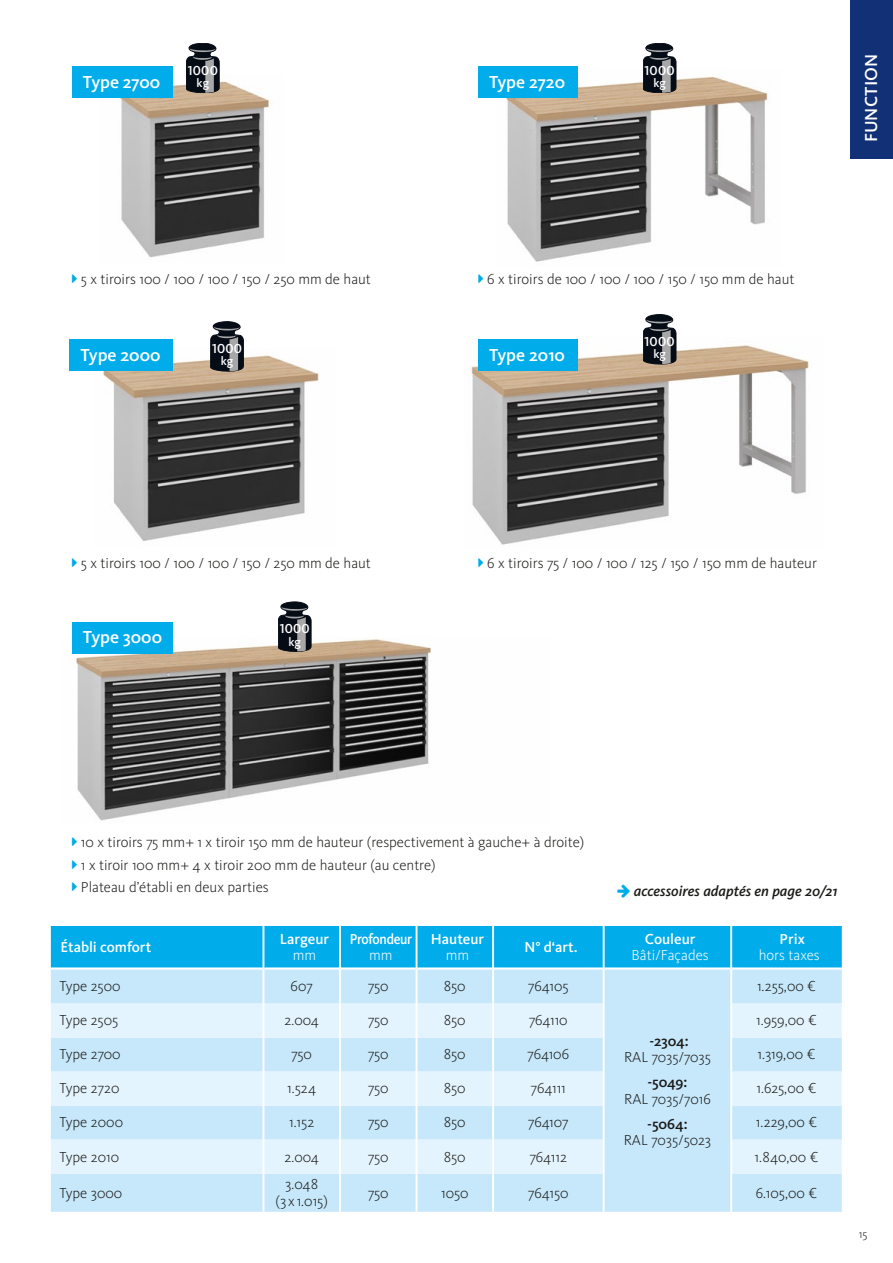
<style>
.page{position:relative;width:893px;height:1263px;background:#fff}
.page>*{position:absolute;margin:0;border:0;box-sizing:border-box;transform-origin:0 0}
.t1{font:500 18px "Kievit OT";color:#fff}
.t2{font:300 15px/16.5px "Kievit OT";color:#1a1a18;text-align:center}
.t3{font:500 15px/16.5px "Kievit OT";color:#fff;text-align:center}
.t4{font:300 15px/16.5px "Kievit OT";color:#fff;text-align:center}
.t5{font:italic 500 15px "Kievit OT";color:#1a1a18}
.t6{font:500 15px/16.5px "Kievit OT";letter-spacing:-.02em;color:#fff;text-align:center;scale:.9 1}
.t7{font:500 13.5px "Kievit OT";letter-spacing:.02em;color:#fff}
.t8{font:500 12.3px "Kievit OT";color:#fff}
.t9{font:300 12px "Kievit OT";color:#1a1a18}
.s1{font-weight:300}
.s2{font-weight:500}
</style>
<div class="page">
<img style="left:119px;top:75px;width:151px;height:183px">
<img style="left:506px;top:70px;width:262px;height:192px">
<div style="left:72px;top:66px;width:101px;height:32px;background:#00ace9"></div>
<div style="left:478px;top:66px;width:100px;height:32px;background:#00ace9"></div>
<div style="left:51px;top:926px;width:791px;height:41px;background:#00ace9"></div>
<div style="left:51px;top:969px;width:791px;height:243px;background:#c7e8fb"></div>
<svg style="left:51px;top:1003px;width:791px;height:171px;background:#d6eefc"></svg>
<hr style="left:263px;top:926px;width:1px;height:42px;background:#fff">
<hr style="left:339px;top:926px;width:2px;height:42px;background:#fff">
<hr style="left:416px;top:926px;width:1px;height:42px;background:#fff">
<hr style="left:492px;top:926px;width:2px;height:42px;background:#fff">
<hr style="left:603px;top:926px;width:2px;height:42px;background:#fff">
<hr style="left:730px;top:926px;width:2px;height:42px;background:#fff">
<hr style="left:263px;top:968px;width:1px;height:35px;background:#fff">
<hr style="left:339px;top:968px;width:2px;height:35px;background:#fff">
<hr style="left:416px;top:968px;width:1px;height:35px;background:#fff">
<hr style="left:492px;top:968px;width:2px;height:35px;background:#fff">
<hr style="left:603px;top:968px;width:2px;height:35px;background:#fff">
<hr style="left:730px;top:968px;width:2px;height:35px;background:#fff">
<hr style="left:263px;top:1003px;width:1px;height:34px;background:#fff">
<hr style="left:339px;top:1003px;width:2px;height:34px;background:#fff">
<hr style="left:416px;top:1003px;width:1px;height:34px;background:#fff">
<hr style="left:492px;top:1003px;width:2px;height:34px;background:#fff">
<hr style="left:603px;top:1003px;width:2px;height:34px;background:#fff">
<hr style="left:730px;top:1003px;width:2px;height:34px;background:#fff">
<hr style="left:263px;top:1037px;width:1px;height:34px;background:#fff">
<hr style="left:339px;top:1037px;width:2px;height:34px;background:#fff">
<hr style="left:416px;top:1037px;width:1px;height:34px;background:#fff">
<hr style="left:492px;top:1037px;width:2px;height:34px;background:#fff">
<hr style="left:603px;top:1037px;width:2px;height:34px;background:#fff">
<hr style="left:730px;top:1037px;width:2px;height:34px;background:#fff">
<hr style="left:263px;top:1071px;width:1px;height:34px;background:#fff">
<hr style="left:339px;top:1071px;width:2px;height:34px;background:#fff">
<hr style="left:416px;top:1071px;width:1px;height:34px;background:#fff">
<hr style="left:492px;top:1071px;width:2px;height:34px;background:#fff">
<hr style="left:603px;top:1071px;width:2px;height:34px;background:#fff">
<hr style="left:730px;top:1071px;width:2px;height:34px;background:#fff">
<hr style="left:263px;top:1105px;width:1px;height:35px;background:#fff">
<hr style="left:339px;top:1105px;width:2px;height:35px;background:#fff">
<hr style="left:416px;top:1105px;width:1px;height:35px;background:#fff">
<hr style="left:492px;top:1105px;width:2px;height:35px;background:#fff">
<hr style="left:603px;top:1105px;width:2px;height:35px;background:#fff">
<hr style="left:730px;top:1105px;width:2px;height:35px;background:#fff">
<hr style="left:263px;top:1140px;width:1px;height:34px;background:#fff">
<hr style="left:339px;top:1140px;width:2px;height:34px;background:#fff">
<hr style="left:416px;top:1140px;width:1px;height:34px;background:#fff">
<hr style="left:492px;top:1140px;width:2px;height:34px;background:#fff">
<hr style="left:603px;top:1140px;width:2px;height:34px;background:#fff">
<hr style="left:730px;top:1140px;width:2px;height:34px;background:#fff">
<hr style="left:263px;top:1174px;width:1px;height:38px;background:#fff">
<hr style="left:339px;top:1174px;width:2px;height:38px;background:#fff">
<hr style="left:416px;top:1174px;width:1px;height:38px;background:#fff">
<hr style="left:492px;top:1174px;width:2px;height:38px;background:#fff">
<hr style="left:603px;top:1174px;width:2px;height:38px;background:#fff">
<hr style="left:730px;top:1174px;width:2px;height:38px;background:#fff">
<img style="left:103px;top:348px;width:216px;height:193px">
<img style="left:72px;top:638px;width:359px;height:183px">
<img style="left:471px;top:337px;width:338px;height:208px">
<div style="left:70px;top:339px;width:103px;height:32px;background:#00ace9"></div>
<div style="left:72px;top:621px;width:101px;height:32px;background:#00ace9"></div>
<div style="left:478px;top:339px;width:100px;height:32px;background:#00ace9"></div>
<svg style="left:186px;top:43px;width:33px;height:50px;background:#41454c"></svg>
<svg style="left:211px;top:322px;width:32px;height:49px;background:#3e4349"></svg>
<svg style="left:278px;top:602px;width:33px;height:49px;background:#3f444b"></svg>
<svg style="left:643px;top:43px;width:33px;height:50px;background:#41454c"></svg>
<svg style="left:643px;top:314px;width:33px;height:50px;background:#41464d"></svg>
<div style="left:850px;top:0;width:43px;height:158px;background:#123075"></div>
<p class="t7" style="left:188px;top:62px;width:32px">1000</p>
<p class="t8" style="left:197px;top:76px;width:14px">kg</p>
<p class="t1" style="left:83px;top:71px;width:79px">Type 2700</p>
<p class="t1" style="left:489px;top:71px;width:78px">Type 2720</p>
<p class="t7" style="left:645px;top:62px;width:32px">1000</p>
<p class="t8" style="left:653px;top:76px;width:14px">kg</p>
<p class="t2" style="left:81px;top:271px;width:291px">5 x tiroirs 100 / 100 / 100 / 150 / 250 mm de haut</p>
<p class="t2" style="left:487px;top:271px;width:309px">6 x tiroirs de 100 / 100 / 100 / 150 / 150 mm de haut</p>
<p class="t1" style="left:80px;top:344px;width:82px">Type 2000</p>
<p class="t7" style="left:212px;top:341px;width:32px">1000</p>
<p class="t8" style="left:221px;top:354px;width:14px">kg</p>
<p class="t1" style="left:489px;top:344px;width:77px">Type 2010</p>
<p class="t7" style="left:645px;top:334px;width:32px">1000</p>
<p class="t8" style="left:653px;top:347px;width:14px">kg</p>
<p class="t1" style="left:861px;top:142px;width:91px;rotate:-90deg">FUNCTION</p>
<p class="t2" style="left:81px;top:555px;width:291px">5 x tiroirs 100 / 100 / 100 / 150 / 250 mm de haut</p>
<p class="t1" style="left:83px;top:627px;width:81px">Type 3000</p>
<p class="t7" style="left:280px;top:621px;width:32px">1000</p>
<p class="t8" style="left:288px;top:634px;width:14px">kg</p>
<p class="t2" style="left:487px;top:555px;width:331px">6 x tiroirs 75 / 100 / 100 / 125 / 150 / 150 mm de hauteur</p>
<p class="t2" style="left:81px;top:834px;width:505px">10 x tiroirs 75 mm+ 1 x tiroir 150 mm de hauteur (respectivement à gauche+ à droite)</p>
<p class="t2" style="left:81px;top:857px;width:356px">1 x tiroir 100 mm+ 4 x tiroir 200 mm de hauteur (au centre)</p>
<p class="t2" style="left:81px;top:879px;width:189px">Plateau d’établi en deux parties</p>
<p class="t5" style="left:634px;top:882px;width:205px">accessoires adaptés en page 20/21</p>
<p class="t3" style="left:61px;top:939px;width:92px">Établi comfort</p>
<p class="t3" style="left:280px;top:931px;width:51px">Largeur <span class="s1">mm</span></p>
<p class="t6" style="left:350px;top:931px;width:71px">Profondeur <span class="s1">mm</span></p>
<p class="t3" style="left:431px;top:931px;width:55px">Hauteur <span class="s1">mm</span></p>
<p class="t3" style="left:524px;top:939px;width:55px">N° d‘art.</p>
<p class="t4" style="left:632px;top:931px;width:79px"><span class="s2">Couleur<br></span>Bâti/Façades</p>
<p class="t4" style="left:759px;top:931px;width:63px"><span class="s2">Prix<br></span>hors taxes</p>
<p class="t2" style="left:59px;top:978px;width:63px">Type 2500</p>
<p class="t2" style="left:291px;top:978px;width:24px">607</p>
<p class="t2" style="left:368px;top:978px;width:22px">750</p>
<p class="t2" style="left:444px;top:978px;width:23px">850</p>
<p class="t2" style="left:528px;top:978px;width:42px">764105</p>
<p class="t2" style="left:757px;top:978px;width:61px">1.255,00 €</p>
<p class="t2" style="left:59px;top:1012px;width:60px">Type 2505</p>
<p class="t2" style="left:284px;top:1012px;width:36px">2.004</p>
<p class="t2" style="left:368px;top:1012px;width:22px">750</p>
<p class="t2" style="left:444px;top:1012px;width:23px">850</p>
<p class="t2" style="left:529px;top:1012px;width:40px">764110</p>
<p class="t2" style="left:756px;top:1012px;width:62px">1.959,00 €</p>
<p class="t2" style="left:59px;top:1046px;width:63px">Type 2700</p>
<p class="t2" style="left:292px;top:1046px;width:22px">750</p>
<p class="t2" style="left:368px;top:1046px;width:22px">750</p>
<p class="t2" style="left:444px;top:1046px;width:23px">850</p>
<p class="t2" style="left:528px;top:1046px;width:43px">764106</p>
<p class="t2" style="left:758px;top:1046px;width:59px">1.319,00 €</p>
<p class="t2" style="left:59px;top:1080px;width:62px">Type 2720</p>
<p class="t2" style="left:287px;top:1080px;width:30px">1.524</p>
<p class="t2" style="left:368px;top:1080px;width:22px">750</p>
<p class="t2" style="left:444px;top:1080px;width:23px">850</p>
<p class="t2" style="left:531px;top:1080px;width:36px">764111</p>
<p class="t2" style="left:757px;top:1080px;width:61px">1.625,00 €</p>
<p class="t2" style="left:59px;top:1114px;width:65px">Type 2000</p>
<p class="t2" style="left:289px;top:1114px;width:27px">1.152</p>
<p class="t2" style="left:368px;top:1114px;width:22px">750</p>
<p class="t2" style="left:444px;top:1114px;width:23px">850</p>
<p class="t2" style="left:528px;top:1114px;width:42px">764107</p>
<p class="t2" style="left:756px;top:1114px;width:63px">1.229,00 €</p>
<p class="t2" style="left:59px;top:1148px;width:61px">Type 2010</p>
<p class="t2" style="left:284px;top:1148px;width:36px">2.004</p>
<p class="t2" style="left:368px;top:1148px;width:22px">750</p>
<p class="t2" style="left:444px;top:1148px;width:23px">850</p>
<p class="t2" style="left:530px;top:1148px;width:39px">764112</p>
<p class="t2" style="left:754px;top:1148px;width:66px">1.840,00 €</p>
<p class="t2" style="left:59px;top:1184px;width:64px">Type 3000</p>
<p class="t2" style="left:276px;top:1176px;width:54px">3.048<br>(3 x 1.015)</p>
<p class="t2" style="left:368px;top:1184px;width:22px">750</p>
<p class="t2" style="left:441px;top:1184px;width:29px">1050</p>
<p class="t2" style="left:528px;top:1184px;width:42px">764150</p>
<p class="t2" style="left:756px;top:1184px;width:63px">6.105,00 €</p>
<p class="t2" style="left:624px;top:1033px;width:88px"><span class="s2">-2304:<br></span>RAL 7035/7035</p>
<p class="t2" style="left:624px;top:1074px;width:88px"><span class="s2">-5049:<br></span>RAL 7035/7016</p>
<p class="t2" style="left:624px;top:1116px;width:89px"><span class="s2">-5064:<br></span>RAL 7035/5023</p>
<p class="t9" style="left:859px;top:1227px;width:10px">15</p>
</div>
